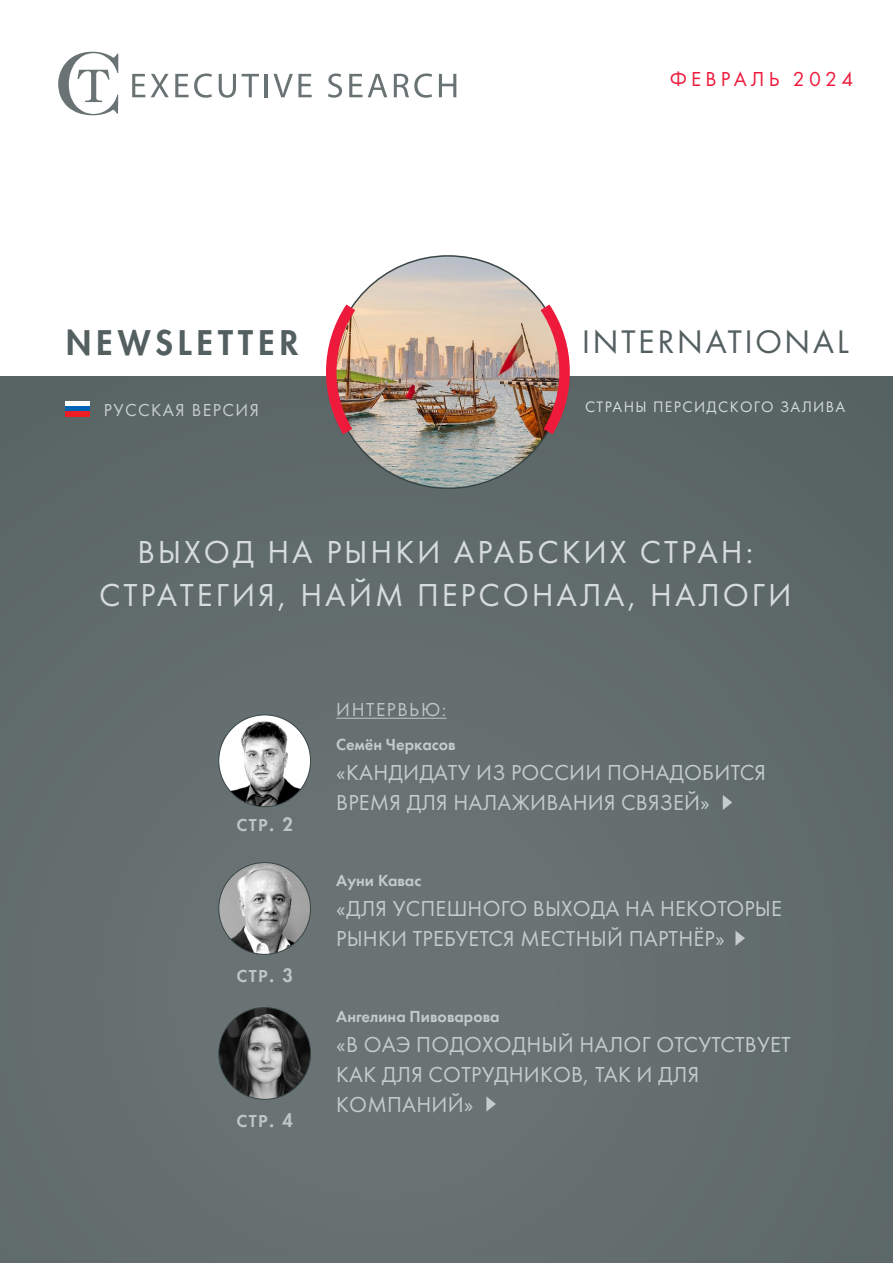
<style>
.page{position:relative;width:893px;height:1263px;background:#fff}
.page>*{position:absolute;margin:0;border:0;box-sizing:border-box;transform-origin:0 0}
.t1{font:33px/43.5px "Futura Book C";letter-spacing:.09em;color:#d6dcdb;text-align:center}
.t2{font:800 33px "Futura Std";letter-spacing:.16em;color:#545f60}
.t3{font:30px "Futura Std";letter-spacing:.11em;color:#545f60}
.t4{font:22.5px/30px "Futura Book C";letter-spacing:.01em;color:#c5cbcb}
.t5{font:21px "Futura Book C";letter-spacing:.2em;color:#ed1a3b}
.t6{font:19.5px "Futura Book C";letter-spacing:.08em;color:#bec5c5}
.t7{font:18px "Futura Demi C";letter-spacing:.08em;color:#bec5c5}
.t8{font:18px "Futura Book C";letter-spacing:.08em;color:#c9cfd0}
.t9{font:600 16.5px "Futura New";color:#c5cbcb}
.t10{font:15.75px "Futura Book C";letter-spacing:.09em;color:#d6dcdb}
.s1{font-family:"Futura Std";font-weight:800}
</style>
<div class="page">
<div style="left:0;top:377px;width:893px;height:886px;background:#636d6e"></div>
<svg style="left:58px;top:52px;width:60px;height:63px"></svg>
<svg style="left:132px;top:74px;width:13px;height:23px"></svg>
<svg style="left:151px;top:74px;width:18px;height:23px"></svg>
<svg style="left:175px;top:73px;width:37px;height:25px"></svg>
<svg style="left:219px;top:74px;width:17px;height:24px"></svg>
<svg style="left:242px;top:74px;width:17px;height:23px"></svg>
<hr style="left:265px;top:74px;width:3px;height:23px;background:#6a7374">
<svg style="left:273px;top:74px;width:39px;height:23px"></svg>
<svg style="left:328px;top:73px;width:14px;height:25px"></svg>
<svg style="left:349px;top:74px;width:13px;height:23px"></svg>
<svg style="left:368px;top:74px;width:19px;height:23px"></svg>
<svg style="left:394px;top:73px;width:38px;height:25px"></svg>
<svg style="left:439px;top:74px;width:17px;height:23px"></svg>
<div style="left:65px;top:401px;width:25px;height:5px;background:#fff"></div>
<div style="left:65px;top:406px;width:25px;height:6px;background:#0066b3"></div>
<div style="left:65px;top:412px;width:25px;height:5px;background:#ed1d24"></div>
<img style="left:219px;top:862px;width:92px;height:92px;border-radius:46px">
<img style="left:219px;top:1007px;width:92px;height:92px;border-radius:46px">
<img style="left:219px;top:715px;width:92px;height:92px;border-radius:46px">
<img style="left:332px;top:256px;width:232px;height:232px;border-radius:116px">
<img style="left:321px;top:293px;width:44px;height:153px">
<img style="left:530px;top:293px;width:45px;height:153px">
<hr style="left:336px;top:718px;width:110px;height:1px;background:#bec5c5">
<svg style="left:723px;top:795px;width:9px;height:15px"></svg>
<svg style="left:735px;top:931px;width:10px;height:15px"></svg>
<svg style="left:486px;top:1096px;width:10px;height:15px"></svg>
<p class="t5" style="left:670px;top:67px;width:185px">ФЕВРАЛЬ 2024</p>
<h1 class="t2" style="left:66px;top:322px;width:233px">NEWSLETTER</h1>
<h2 class="t3" style="left:583px;top:323px;width:268px">INTERNATIONAL</h2>
<p class="t8" style="left:104px;top:400px;width:157px">РУССКАЯ ВЕРСИЯ</p>
<p class="t10" style="left:585px;top:398px;width:262px">СТРАНЫ ПЕРСИДСКОГО ЗАЛИВА</p>
<h1 class="t1" style="left:99px;top:530px;width:694px">ВЫХОД НА РЫНКИ АРАБСКИХ СТРАН:<br>СТРАТЕГИЯ, НАЙМ ПЕРСОНАЛА, НАЛОГИ</h1>
<p class="t7" style="left:236px;top:815px;width:58px">СТР<span class="s1">. 2</span></p>
<p class="t7" style="left:236px;top:965px;width:58px">СТР<span class="s1">. 3</span></p>
<p class="t7" style="left:236px;top:1110px;width:58px">СТР<span class="s1">. 4</span></p>
<p class="t6" style="left:336px;top:699px;width:112px">ИНТЕРВЬЮ:</p>
<p class="t9" style="left:336px;top:734px;width:121px">Семён Черкасов</p>
<p class="t4" style="left:336px;top:758px;width:431px">«КАНДИДАТУ ИЗ РОССИИ ПОНАДОБИТСЯ<br>ВРЕМЯ ДЛЯ НАЛАЖИВАНИЯ СВЯЗЕЙ»</p>
<p class="t9" style="left:336px;top:870px;width:86px">Ауни Кавас</p>
<p class="t4" style="left:336px;top:894px;width:447px">«ДЛЯ УСПЕШНОГО ВЫХОДА НА НЕКОТОРЫЕ<br>РЫНКИ ТРЕБУЕТСЯ МЕСТНЫЙ ПАРТНЁР»</p>
<p class="t9" style="left:336px;top:1006px;width:165px">Ангелина Пивоварова</p>
<p class="t4" style="left:336px;top:1029px;width:456px">«В ОАЭ ПОДОХОДНЫЙ НАЛОГ ОТСУТСТВУЕТ<br>КАК ДЛЯ СОТРУДНИКОВ, ТАК И ДЛЯ<br>КОМПАНИЙ»</p>
</div>
